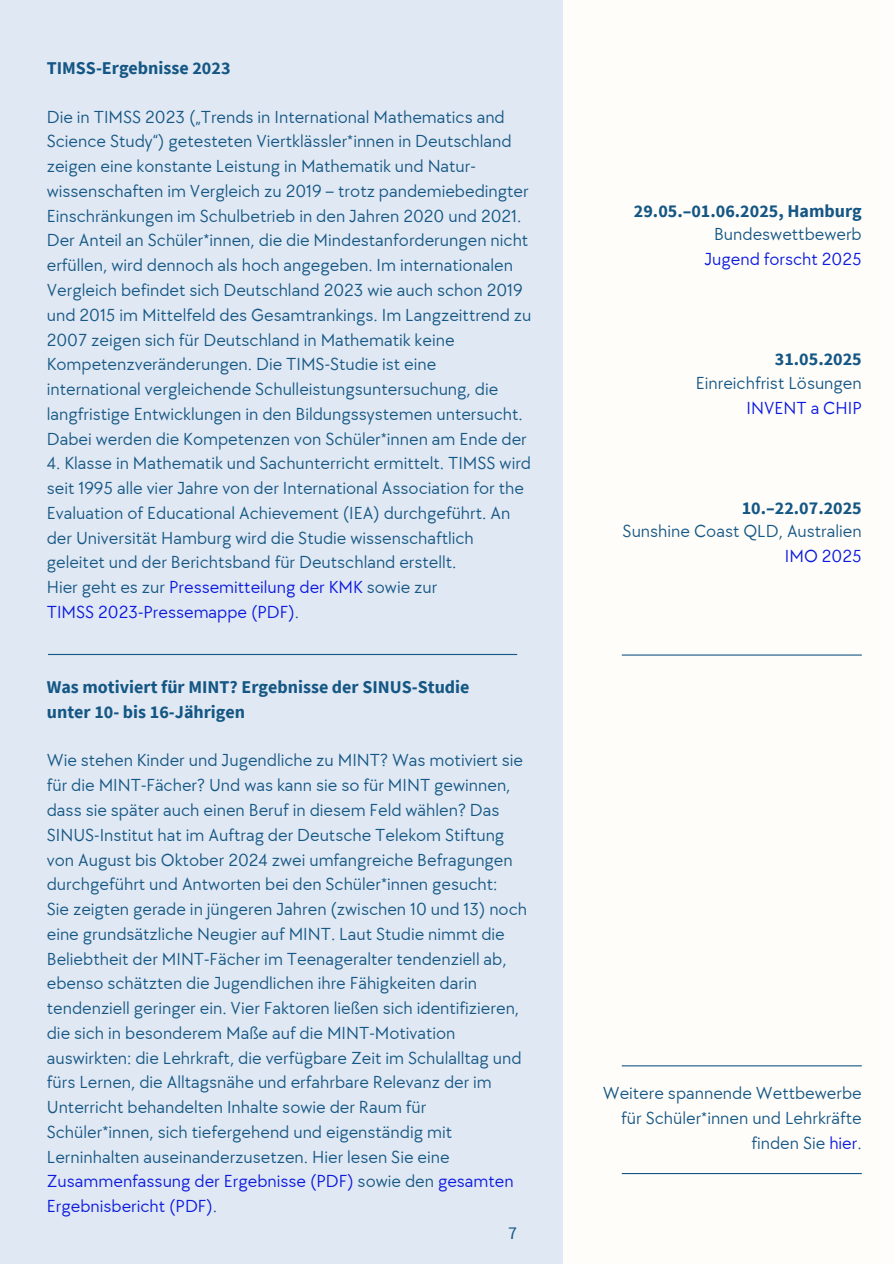
<style>
.page{position:relative;width:894px;height:1264px;background:#fff}
.page>*{position:absolute;margin:0;border:0;box-sizing:border-box;transform-origin:0 0}
.t1{font:18px/24.8px "TT Chocolates";color:#155784}
.t2{font:700 18px/24.8px "Source Sans Pro";color:#155784}
.t3{font:18px "TT Chocolates";color:#0a19dd}
.t4{font:18px "Source Sans Pro";color:#155784}
.s1{color:#155784}
.s2{color:#0a19dd}
</style>
<div class="page">
<div style="left:0;top:0;width:562px;height:1263px;background:#e0e8f3"></div>
<div style="left:562px;top:0;width:331px;height:1263px;background:#fffdfa"></div>
<hr style="left:48px;top:654px;width:469px;height:1px;background:#155784">
<hr style="left:621px;top:1065px;width:240px;height:1px;background:#155784">
<hr style="left:621px;top:1172px;width:240px;height:2px;background:#155784">
<hr style="left:621px;top:654px;width:240px;height:1px;background:#155784">
<h1 class="t2" style="left:47px;top:55px;width:185px">TIMSS-Ergebnisse 2023</h1>
<p class="t1" style="left:47px;top:105px;width:466px">Die in TIMSS 2023 („Trends in International Mathematics and<br>Science Study“) getesteten Viertklässler*innen in Deutschland zeigen eine konstante Leistung in Mathematik und Natur-</p>
<p class="t1" style="left:47px;top:179px;width:486px">wissenschaften im Vergleich zu 2019 – trotz pandemiebedingter Einschränkungen im Schulbetrieb in den Jahren 2020 und 2021.<br>Der Anteil an Schüler*innen, die die Mindestanforderungen nicht erfüllen, wird dennoch als hoch angegeben. Im internationalen Vergleich befindet sich Deutschland 2023 wie auch schon 2019 und 2015 im Mittelfeld des Gesamtrankings. Im Langzeittrend zu 2007 zeigen sich für Deutschland in Mathematik keine Kompetenzveränderungen. Die TIMS-Studie ist eine international vergleichende Schulleistungsuntersuchung, die langfristige Entwicklungen in den Bildungssystemen untersucht.<br>Dabei werden die Kompetenzen von Schüler*innen am Ende der</p>
<p class="t1" style="left:47px;top:451px;width:485px">4. Klasse in Mathematik und Sachunterricht ermittelt. TIMSS wird seit 1995 alle vier Jahre von der International Association for the Evaluation of Educational Achievement (IEA) durchgeführt. An der Universität Hamburg wird die Studie wissenschaftlich geleitet und der Berichtsband für Deutschland erstellt.</p>
<p class="t3" style="left:47px;top:577px;width:392px"><span class="s1">Hier geht es zur</span> Pressemitteilung der KMK <span class="s1">sowie zur</span></p>
<p class="t3" style="left:47px;top:601px;width:253px">TIMSS 2023-Pressemappe (PDF)<span class="s1">.</span></p>
<h1 class="t2" style="left:47px;top:674px;width:424px">Was motiviert für MINT? Ergebnisse der SINUS-Studie unter 10- bis 16-Jährigen</h1>
<p class="t1" style="left:47px;top:748px;width:477px">Wie stehen Kinder und Jugendliche zu MINT? Was motiviert sie für die MINT-Fächer? Und was kann sie so für MINT gewinnen, dass sie später auch einen Beruf in diesem Feld wählen? Das SINUS-Institut hat im Auftrag der Deutsche Telekom Stiftung von August bis Oktober 2024 zwei umfangreiche Befragungen durchgeführt und Antworten bei den Schüler*innen gesucht:</p>
<p class="t1" style="left:47px;top:897px;width:481px">Sie zeigten gerade in jüngeren Jahren (zwischen 10 und 13) noch eine grundsätzliche Neugier auf MINT. Laut Studie nimmt die Beliebtheit der MINT-Fächer im Teenageralter tendenziell ab, ebenso schätzten die Jugendlichen ihre Fähigkeiten darin tendenziell geringer ein. Vier Faktoren ließen sich identifizieren, die sich in besonderem Maße auf die MINT-Motivation auswirkten: die Lehrkraft, die verfügbare Zeit im Schulalltag und fürs Lernen, die Alltagsnähe und erfahrbare Relevanz der im Unterricht behandelten Inhalte sowie der Raum für Schüler*innen, sich tiefergehend und eigenständig mit Lerninhalten auseinanderzusetzen. Hier lesen Sie eine <span class="s2">Zusammenfassung der Ergebnisse (PDF)</span> sowie den <span class="s2">gesamten Ergebnisbericht (PDF)</span>.</p>
<p class="t4" style="left:508px;top:1220px;width:10px">7</p>
<p class="t2" style="left:633px;top:198px;width:229px">29.05.–01.06.2025, Hamburg</p>
<p class="t1" style="left:713px;top:222px;width:149px">Bundeswettbewerb</p>
<p class="t3" style="left:704px;top:249px;width:159px">Jugend forscht 2025</p>
<p class="t2" style="left:774px;top:346px;width:88px">31.05.2025</p>
<p class="t1" style="left:695px;top:371px;width:167px">Einreichfrist Lösungen</p>
<p class="t3" style="left:746px;top:397px;width:117px">INVENT a CHIP</p>
<p class="t2" style="left:741px;top:495px;width:121px">10.–22.07.2025</p>
<p class="t1" style="left:622px;top:519px;width:240px">Sunshine Coast QLD, Australien</p>
<p class="t3" style="left:784px;top:546px;width:78px">IMO 2025</p>
<p class="t1" style="left:602px;top:1081px;width:260px">Weitere spannende Wettbewerbe</p>
<p class="t1" style="left:621px;top:1106px;width:242px">für Schüler*innen und Lehrkräfte</p>
<p class="t1" style="left:751px;top:1131px;width:112px">finden Sie <span class="s2">hier</span>.</p>
</div>
